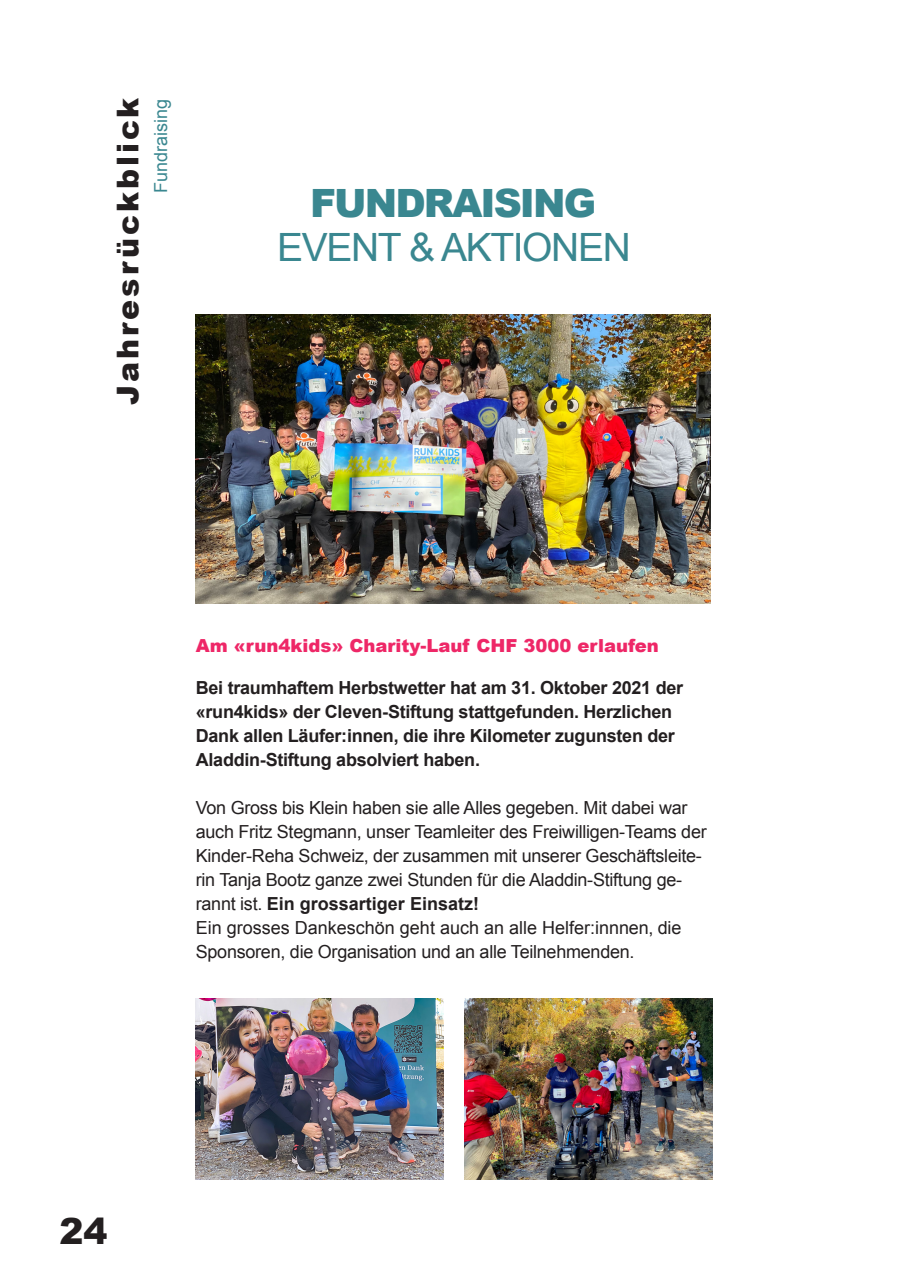
<style>
.page{position:relative;width:909px;height:1281px;background:#fff}
.page>*{position:absolute;margin:0;border:0;box-sizing:border-box;transform-origin:0 0}
.t1{font:39px "Arial";letter-spacing:-.035em;color:#3a8790}
.t2{font:900 39px "Arial";letter-spacing:-.05em;color:#3a8790}
.t3{font:900 36px "Arial";color:#231f20}
.t4{font:900 30px "Arial";letter-spacing:.1em;color:#231f20}
.t5{font:18px/24px "Arial";letter-spacing:-.015em;color:#231f20}
.t6{font:700 18px/24px "Arial";letter-spacing:-.015em;color:#231f20}
.t7{font:900 18px "Arial";color:#ee2767}
.t8{font:18px "Arial";color:#3a8790}
.s1{font-weight:700}
</style>
<div class="page">
<img style="left:196px;top:998px;width:247px;height:181px">
<img style="left:464px;top:998px;width:248px;height:181px">
<img style="left:195px;top:315px;width:515px;height:288px">
<h3 class="t4" style="left:106px;top:405px;width:308px;rotate:-90deg">Jahresrückblick</h3>
<p class="t8" style="left:149px;top:193px;width:96px;rotate:-90deg">Fundraising</p>
<h1 class="t2" style="left:310px;top:175px;width:287px">FUNDRAISING</h1>
<h1 class="t1" style="left:277px;top:222px;width:355px">EVENT &amp; AKTIONEN</h1>
<p class="t7" style="left:196px;top:632px;width:465px">Am «run4kids» Charity-Lauf CHF 3000 erlaufen</p>
<p class="t6" style="left:196px;top:676px;width:489px">Bei traumhaftem Herbstwetter hat am 31. Oktober 2021 der «run4kids» der Cleven-Stiftung stattgefunden. Herzlichen Dank allen Läufer:innen, die ihre Kilometer zugunsten der Aladdin-Stiftung absolviert haben.</p>
<p class="t5" style="left:196px;top:796px;width:512px">Von Gross bis Klein haben sie alle Alles gegeben. Mit dabei war auch Fritz Stegmann, unser Teamleiter des Freiwilligen-Teams der Kinder-Reha Schweiz, der zusammen mit unserer Geschäftsleite&shy;rin Tanja Bootz ganze zwei Stunden für die Aladdin-Stiftung ge&shy;rannt ist. <span class="s1">Ein grossartiger Einsatz!<br></span>Ein grosses Dankeschön geht auch an alle Helfer:innnen, die Sponsoren, die Organisation und an alle Teilnehmenden.</p>
<h2 class="t3" style="left:59px;top:1205px;width:50px">24</h2>
</div>
